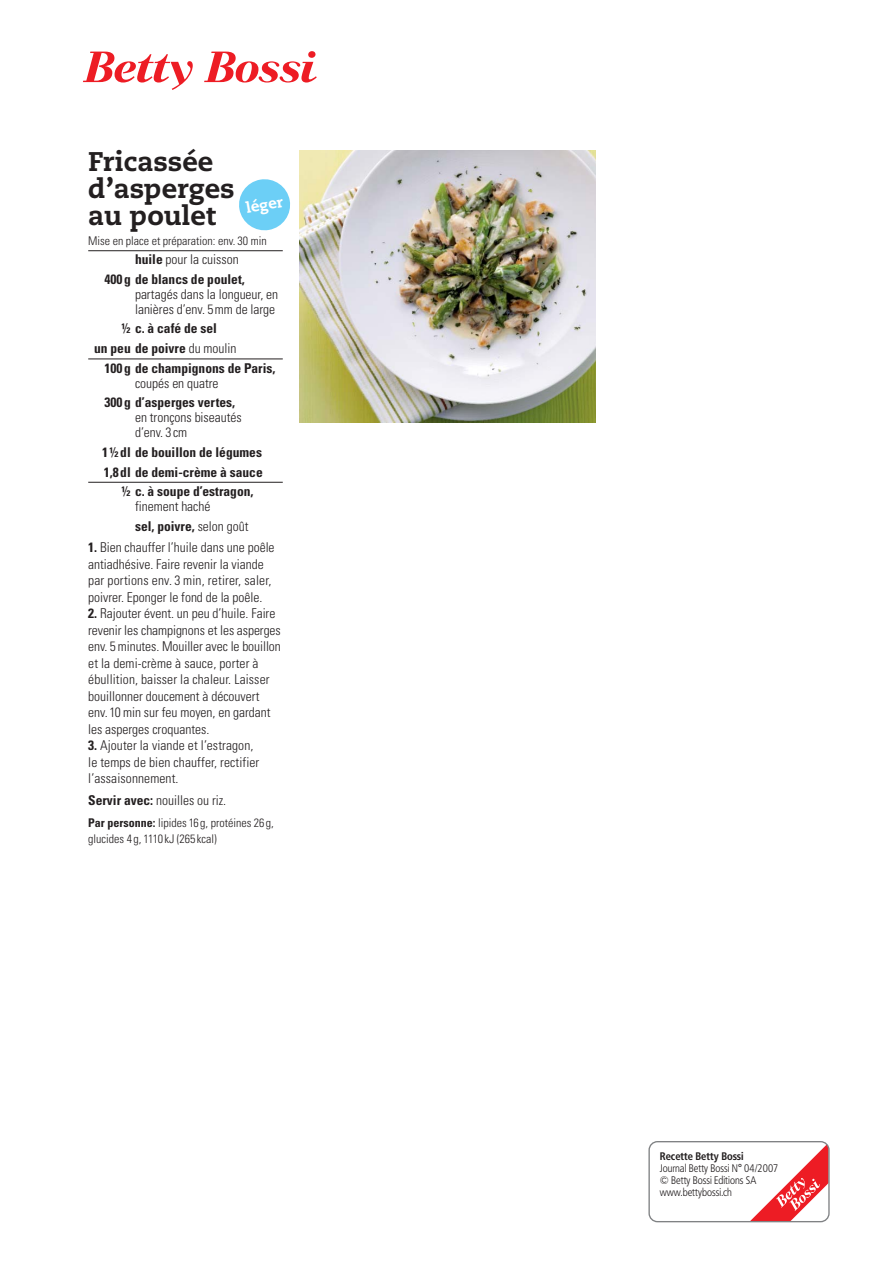
<style>
.page{position:relative;width:893px;height:1263px;background:#fff}
.page>*{position:absolute;margin:0;border:0;box-sizing:border-box;transform-origin:0 0}
.t1{font:800 27px/27px "Caecilia B Bn";color:#231f20}
.t2{font:800 15px "Caecilia B Bn";color:#fff}
.t3{font:13.5px/16.5px "Univers B Bn Con Light";color:#231f20}
.t4{font:13.5px "Univers B Bn Con Bold";color:#231f20}
.t5{font:12px/16.5px "Univers B Bn Con Light";color:#231f20}
.t6{font:10.8px/12px "Frutiger B Bn Con Light";color:#231f20}
.t7{font:10.8px "Frutiger B Bn Con Bold";color:#231f20}
.s1{font-family:"Univers B Bn Con Bold"}
.s2{font-family:"Univers B Bn Con Light"}
</style>
<div class="page">
<svg style="left:648px;top:1141px;width:182px;height:81px"></svg>
<svg style="left:83px;top:52px;width:110px;height:38px"></svg>
<svg style="left:204px;top:51px;width:113px;height:32px"></svg>
<img style="left:300px;top:150px;width:296px;height:272px">
<hr style="left:88px;top:250px;width:195px;height:1px;background:#231f20">
<hr style="left:88px;top:359px;width:195px;height:1px;background:#231f20">
<hr style="left:88px;top:482px;width:195px;height:1px;background:#231f20">
<svg style="left:239px;top:179px;width:51px;height:52px"></svg>
<h1 class="t1" style="left:88px;top:150px;width:148px">Fricassée d’asperges au poulet</h1>
<p class="t5" style="left:88px;top:233px;width:180px">Mise en place et préparation: env. 30 min</p>
<p class="t3" style="left:135px;top:252px;width:105px"><span class="s1">huile</span> pour la cuisson</p>
<p class="t4" style="left:105px;top:274px;width:142px">400 g de blancs de poulet,</p>
<p class="t3" style="left:135px;top:288px;width:145px;line-height:14.7px">partagés dans la longueur, en lanières d’env. 5mm de large</p>
<p class="t4" style="left:122px;top:324px;width:97px">¿ c. à café de sel</p>
<p class="t4" style="left:94px;top:343px;width:144px">un peu de poivre <span class="s2">du moulin</span></p>
<p class="t4" style="left:105px;top:363px;width:172px">100 g de champignons de Paris,</p>
<p class="t3" style="left:135px;top:376px;width:85px">coupés en quatre</p>
<p class="t4" style="left:105px;top:398px;width:132px">300 g d’asperges vertes,</p>
<p class="t3" style="left:135px;top:411px;width:108px;line-height:14.7px">en tronçons biseautés d’env. 3 cm</p>
<p class="t4" style="left:102px;top:447px;width:161px">1¿ dl de bouillon de légumes</p>
<p class="t4" style="left:104px;top:467px;width:160px">1,8 dl de demi-crème à sauce</p>
<p class="t4" style="left:122px;top:487px;width:133px">¿ c. à soupe d’estragon,</p>
<p class="t3" style="left:135px;top:499px;width:77px">finement haché</p>
<p class="t4" style="left:135px;top:521px;width:115px">sel, poivre, <span class="s2">selon goût</span></p>
<p class="t3" style="left:88px;top:540px;width:188px"><span class="s1">1.</span> Bien chauffer l’huile dans une poêle antiadhésive. Faire revenir la viande par portions env. 3 min, retirer, saler, poivrer. Eponger le fond de la poêle.</p>
<p class="t3" style="left:88px;top:606px;width:194px"><span class="s1">2.</span> Rajouter évent. un peu d’huile. Faire revenir les champignons et les asperges env. 5 minutes. Mouiller avec le bouillon et la demi-crème à sauce, porter à ébullition, baisser la chaleur. Laisser bouillonner doucement à découvert env. 10 min sur feu moyen, en gardant les asperges croquantes.</p>
<p class="t3" style="left:88px;top:738px;width:173px"><span class="s1">3.</span> Ajouter la viande et l’estragon, le temps de bien chauffer, rectifier l’assaisonnement.</p>
<p class="t3" style="left:88px;top:793px;width:140px"><span class="s1">Servir avec:</span> nouilles ou riz.</p>
<p class="t5" style="left:88px;top:815px;width:187px"><span class="s1">Par personne:</span> lipides 16g, protéines 26 g, glucides 4 g, 1110kJ (265 kcal)</p>
<p class="t2" style="left:245px;top:202px;width:39px;rotate:-10deg">léger</p>
<p class="t7" style="left:660px;top:1151px;width:85px">Recette Betty Bossi</p>
<p class="t6" style="left:660px;top:1163px;width:120px">Journal Betty Bossi N° 04/2007 © Betty Bossi Editions SA www.bettybossi.ch</p>
</div>
